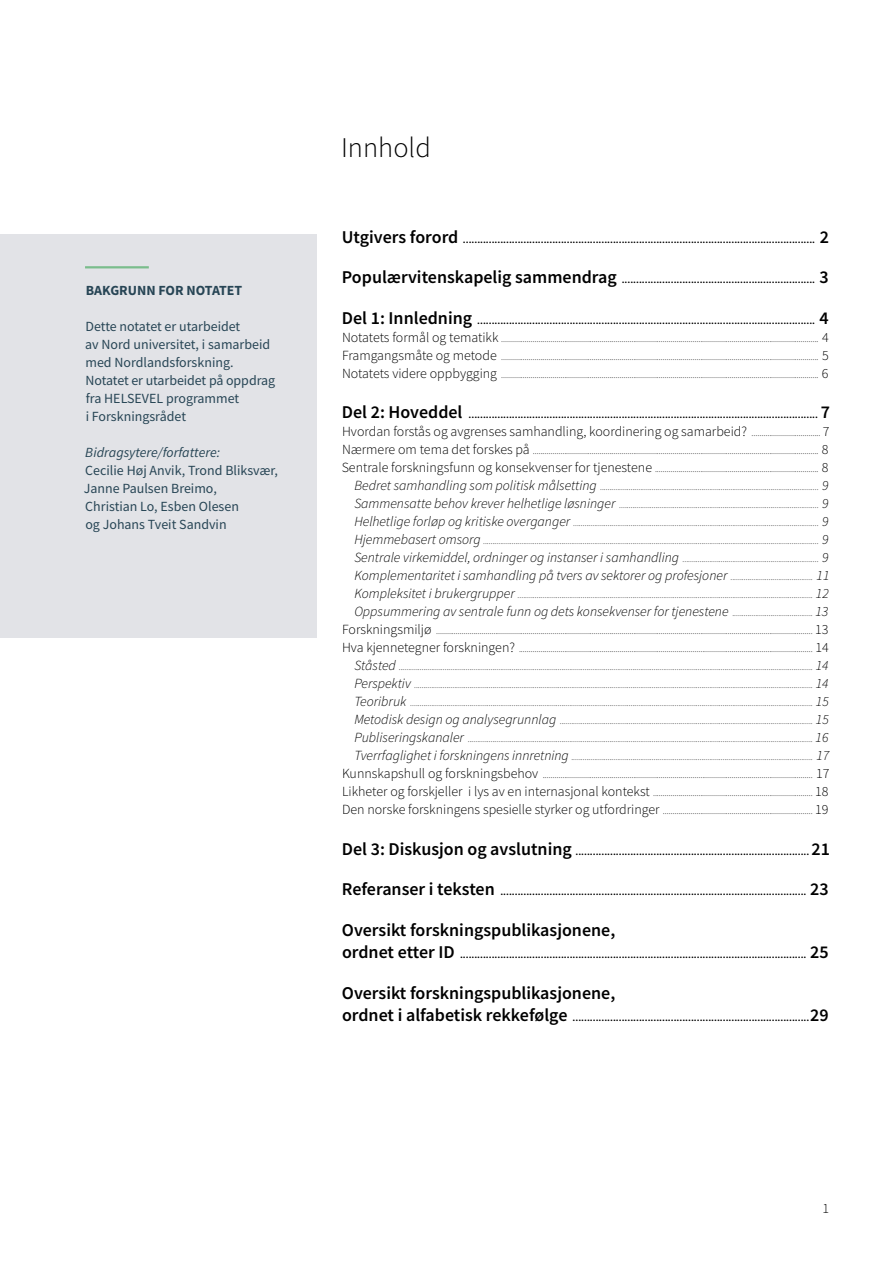
<style>
.page{position:relative;width:893px;height:1263px;background:#fff}
.page>*{position:absolute;margin:0;border:0;box-sizing:border-box;transform-origin:0 0}
.Tittel_nivå_1{font:300 28.5px "Source Sans Pro";color:#000}
.Innhold_nivå_1{font:600 18px "Source Sans Pro";color:#000}
.Tekstboks_tekst_posi{font:13.95px/18px "Source Sans Pro";color:#274555}
.Innhold_nivå_3{font:italic 300 13.95px "Source Sans Pro";color:#000}
.Innhold_nivå_2{font:300 13.95px "Source Sans Pro";color:#000}
.Tekstboks_tekst_posi-2{font:700 13.95px "Source Sans Pro";color:#274555}
.Innhold_nivå_1-2{font:600 10.5px "Source Sans Pro";color:#000}
.Innhold_nivå_3-2{font:italic 300 9px "Source Sans Pro";color:#000}
.Innhold_nivå_2-2{font:300 9px "Source Sans Pro";color:#000}
.s1{font-style:italic}
.s2{font-size:18px}
.s3{font-size:13.95px}
.s4{font-size:9px}
</style>
<div class="page">
<div style="left:0;top:234px;width:316px;height:404px;background:#e2e3e7"></div>
<hr style="left:85px;top:266px;width:64px;height:2px;background:#7abd8c">
<p class="Tekstboks_tekst_posi-2" style="left:86px;top:280px;width:158px">BAKGRUNN FOR NOTATET</p>
<p class="Tekstboks_tekst_posi" style="left:85px;top:317px;width:191px">Dette notatet er utarbeidet<br>av Nord universitet, i samarbeid med Nordlandsforskning.<br>Notatet er utarbeidet på oppdrag fra HELSEVEL programmet<br>i Forskningsrådet</p>
<p class="Tekstboks_tekst_posi" style="left:84px;top:443px;width:196px"><span class="s1">Bidragsytere/forfattere:<br></span>Cecilie Høj Anvik, Trond Bliksvær,<br>Janne Paulsen Breimo,<br>Christian Lo, Esben Olesen<br>og Johans Tveit Sandvin</p>
<h1 class="Tittel_nivå_1" style="left:341px;top:130px;width:91px">Innhold</h1>
<p class="Innhold_nivå_1-2" style="left:342px;top:232px;width:489px"><span class="s2">Utgivers forord</span> .......................................................................................................................... <span class="s2">2</span></p>
<p class="Innhold_nivå_1-2" style="left:342px;top:273px;width:488px"><span class="s2">Populærvitenskapelig sammendrag</span> ................................................................... <span class="s2">3</span></p>
<p class="Innhold_nivå_1-2" style="left:342px;top:313px;width:488px"><span class="s2">Del 1: Innledning</span> ..................................................................................................................... <span class="s2">4</span></p>
<p class="Innhold_nivå_2-2" style="left:342px;top:333px;width:488px"><span class="s3">Notatets formål og tematikk</span> ................................................................................................................................................................. <span class="s3">4</span></p>
<p class="Innhold_nivå_2-2" style="left:342px;top:351px;width:488px"><span class="s3">Framgangsmåte og metode</span> ................................................................................................................................................................. <span class="s3">5</span></p>
<p class="Innhold_nivå_2-2" style="left:342px;top:369px;width:488px"><span class="s3">Notatets videre oppbygging</span> ................................................................................................................................................................. <span class="s3">6</span></p>
<p class="Innhold_nivå_1-2" style="left:342px;top:408px;width:489px"><span class="s2">Del 2: Hoveddel</span> ......................................................................................................................... <span class="s2">7</span></p>
<p class="Innhold_nivå_2" style="left:342px;top:423px;width:489px">Hvordan forstås og avgrenses samhandling, koordinering og samarbeid? <span class="s4">...................................</span> 7</p>
<p class="Innhold_nivå_2-2" style="left:342px;top:446px;width:488px"><span class="s3">Nærmere om tema det forskes på</span> ................................................................................................................................................. <span class="s3">8</span></p>
<p class="Innhold_nivå_2-2" style="left:342px;top:464px;width:488px"><span class="s3">Sentrale forskningsfunn og konsekvenser for tjenestene</span> ................................................................................... <span class="s3">8</span></p>
<p class="Innhold_nivå_3-2" style="left:354px;top:482px;width:476px"><span class="s3">Bedret samhandling som politisk målsetting</span> .................................................................................................................. <span class="s3">9</span></p>
<p class="Innhold_nivå_3-2" style="left:354px;top:500px;width:476px"><span class="s3">Sammensatte behov krever helhetlige løsninger</span> ........................................................................................................ <span class="s3">9</span></p>
<p class="Innhold_nivå_3-2" style="left:354px;top:518px;width:476px"><span class="s3">Helhetlige forløp og kritiske overganger</span> ................................................................................................................................ <span class="s3">9</span></p>
<p class="Innhold_nivå_3-2" style="left:354px;top:536px;width:476px"><span class="s3">Hjemmebasert omsorg</span> ............................................................................................................................................................................... <span class="s3">9</span></p>
<p class="Innhold_nivå_3-2" style="left:354px;top:554px;width:476px"><span class="s3">Sentrale virkemiddel, ordninger og instanser i samhandling</span> ....................................................................... <span class="s3">9</span></p>
<p class="Innhold_nivå_3" style="left:354px;top:567px;width:477px">Komplementaritet i samhandling på tvers av sektorer og profesjoner <span class="s4">...........................................</span> 11</p>
<p class="Innhold_nivå_3-2" style="left:354px;top:590px;width:476px"><span class="s3">Kompleksitet i brukergrupper</span> .......................................................................................................................................................... <span class="s3">12</span></p>
<p class="Innhold_nivå_3" style="left:354px;top:603px;width:476px">Oppsummering av sentrale funn og dets konsekvenser for tjenestene <span class="s4">..........................................</span> 13</p>
<p class="Innhold_nivå_2-2" style="left:342px;top:626px;width:488px"><span class="s3">Forskningsmiljø</span> ............................................................................................................................................................................................... <span class="s3">13</span></p>
<p class="Innhold_nivå_2-2" style="left:342px;top:644px;width:488px"><span class="s3">Hva kjennetegner forskningen?</span> ..................................................................................................................................................... <span class="s3">14</span></p>
<p class="Innhold_nivå_3-2" style="left:354px;top:662px;width:476px"><span class="s3">Ståsted</span> ........................................................................................................................................................................................................................ <span class="s3">14</span></p>
<p class="Innhold_nivå_3-2" style="left:354px;top:680px;width:476px"><span class="s3">Perspektiv</span> ................................................................................................................................................................................................................ <span class="s3">14</span></p>
<p class="Innhold_nivå_3-2" style="left:354px;top:698px;width:476px"><span class="s3">Teoribruk</span> .................................................................................................................................................................................................................. <span class="s3">15</span></p>
<p class="Innhold_nivå_3-2" style="left:354px;top:716px;width:476px"><span class="s3">Metodisk design og analysegrunnlag</span> .................................................................................................................................... <span class="s3">15</span></p>
<p class="Innhold_nivå_3-2" style="left:354px;top:734px;width:476px"><span class="s3">Publiseringskanaler</span> .................................................................................................................................................................................... <span class="s3">16</span></p>
<p class="Innhold_nivå_3-2" style="left:354px;top:752px;width:476px"><span class="s3">Tverrfaglighet i forskningens innretning</span> .............................................................................................................................. <span class="s3">17</span></p>
<p class="Innhold_nivå_2-2" style="left:342px;top:770px;width:489px"><span class="s3">Kunnskapshull og forskningsbehov</span> ......................................................................................................................................... <span class="s3">17</span></p>
<p class="Innhold_nivå_2-2" style="left:342px;top:788px;width:488px"><span class="s3">Likheter og forskjeller i lys av en internasjonal kontekst</span> ................................................................................. <span class="s3">18</span></p>
<p class="Innhold_nivå_2-2" style="left:342px;top:806px;width:488px"><span class="s3">Den norske forskningens spesielle styrker og utfordringer</span> ............................................................................ <span class="s3">19</span></p>
<p class="Innhold_nivå_1-2" style="left:342px;top:844px;width:490px"><span class="s2">Del 3: Diskusjon og avslutning</span> ................................................................................. <span class="s2">21</span></p>
<p class="Innhold_nivå_1-2" style="left:342px;top:885px;width:488px"><span class="s2">Referanser i teksten</span> .......................................................................................................... <span class="s2">23</span></p>
<p class="Innhold_nivå_1" style="left:342px;top:918px;width:275px">Oversikt forskningspublikasjonene,</p>
<p class="Innhold_nivå_1-2" style="left:342px;top:948px;width:488px"><span class="s2">ordnet etter ID</span> ........................................................................................................................ <span class="s2">25</span></p>
<p class="Innhold_nivå_1" style="left:342px;top:981px;width:275px">Oversikt forskningspublikasjonene,</p>
<p class="Innhold_nivå_1-2" style="left:342px;top:1011px;width:488px"><span class="s2">ordnet i alfabetisk rekkefølge</span> ..................................................................................<span class="s2">29</span></p>
<h3 class="Innhold_nivå_2" style="left:822px;top:1199px;width:8px">1</h3>
</div>
